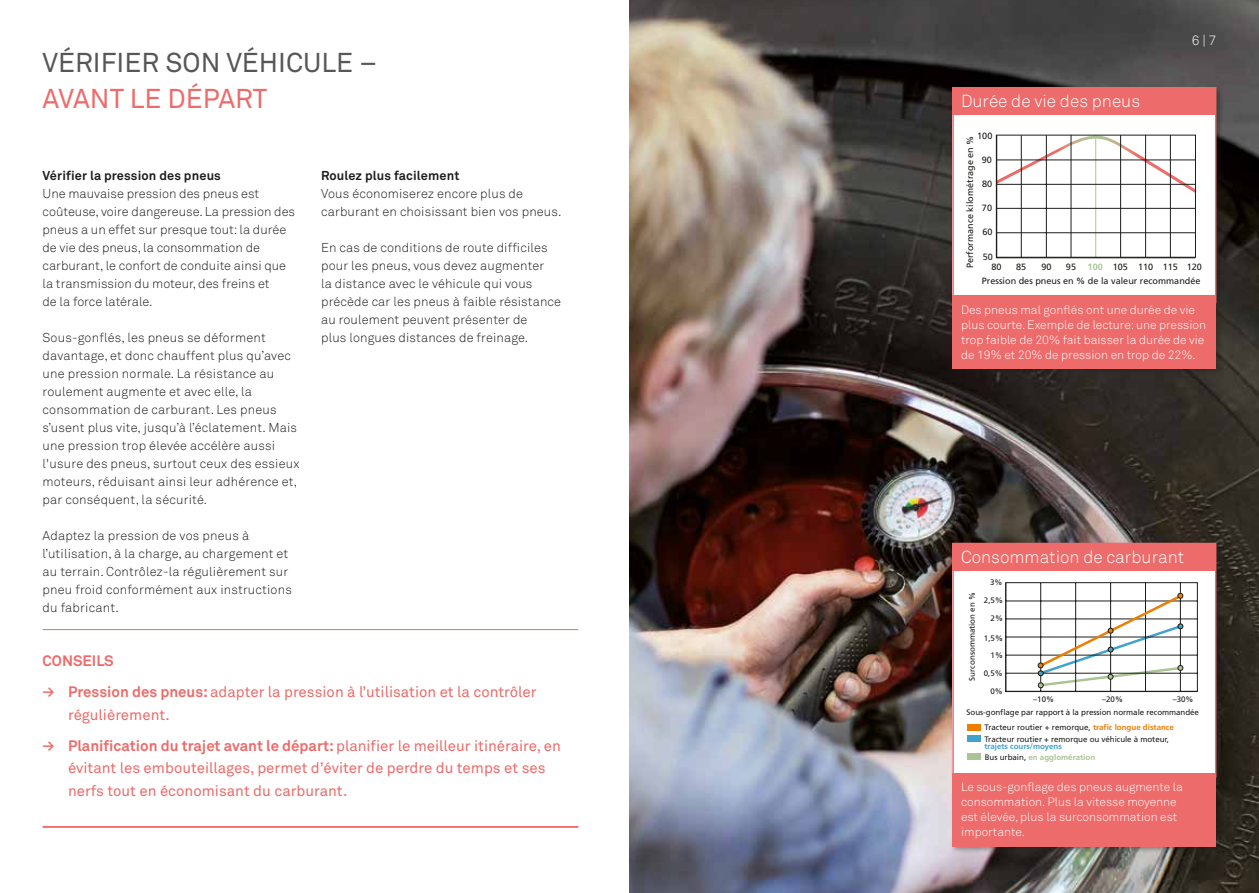
<style>
.page{position:relative;width:1259px;height:893px;background:#fff}
.page>*{position:absolute;margin:0;border:0;box-sizing:border-box;transform-origin:0 0}
.t1{font:27px "Akkurat Std";color:#575756}
.t2{font:27px "Akkurat Std";color:#ed6b6a}
.t3{font:300 17.25px "Akkurat Std";color:#fff}
.t4{font:15px/22.5px "Akkurat Std";color:#ed6b6a}
.t5{font:700 15px "Akkurat Std";color:#ed6b6a}
.t6{font:300 13.5px "Akkurat Std";color:#fff}
.t7{font:300 12.75px/18px "Akkurat Std";letter-spacing:.01em;color:#1d1d1b}
.t8{font:700 12.75px "Akkurat Std";letter-spacing:.01em;color:#1d1d1b}
.t9{font:300 12px/15px "Akkurat Std";color:#fff}
.t10{font:9.15px/14.1px "Frutiger";color:#1d1d1b;text-align:right}
.t11{font:7.95px/16.8px "Frutiger";letter-spacing:-.005em;color:#1d1d1b;text-align:right}
.t12{font:700 7.95px/10.5px "Frutiger";letter-spacing:-.005em;color:#42a2ce}
.s1{font-weight:700}
.s2{font-weight:700;color:#aac495}
.s3{font-weight:700;color:#ef7d00}
.s4{font-weight:400;color:#1d1d1b}
.s5{color:#aac495}
</style>
<div class="page">
<img style="left:629px;top:0;width:630px;height:893px">
<hr style="left:43px;top:629px;width:535px;height:1px;background:#ed6b6a">
<hr style="left:43px;top:826px;width:535px;height:2px;background:#ed6b6a">
<div style="left:950px;top:85px;width:274px;height:291px;background:#1d1d1b;opacity:.4"></div>
<div style="left:952px;top:95px;width:264px;height:215px;background:#fff"></div>
<div style="left:952px;top:87px;width:264px;height:28px;background:#ed6b6a"></div>
<div style="left:952px;top:87px;width:264px;height:216px;border:2px solid #ed6b6a"></div>
<svg style="left:995px;top:136px;width:198px;height:57px"></svg>
<hr style="left:1095px;top:135px;width:1px;height:122px;background:#aac495">
<hr style="left:997px;top:160px;width:198px;height:1px;background:#1d1d1b">
<hr style="left:996px;top:184px;width:199px;height:1px;background:#1d1d1b">
<hr style="left:996px;top:208px;width:199px;height:1px;background:#1d1d1b">
<hr style="left:996px;top:232px;width:199px;height:1px;background:#1d1d1b">
<hr style="left:1046px;top:135px;width:1px;height:123px;background:#1d1d1b">
<hr style="left:996px;top:257px;width:199px;height:1px;background:#1d1d1b">
<hr style="left:1145px;top:135px;width:1px;height:122px;background:#1d1d1b">
<hr style="left:1021px;top:135px;width:1px;height:123px;background:#1d1d1b">
<hr style="left:1070px;top:135px;width:1px;height:122px;background:#1d1d1b">
<hr style="left:1120px;top:135px;width:1px;height:122px;background:#1d1d1b">
<hr style="left:1170px;top:135px;width:1px;height:122px;background:#1d1d1b">
<hr style="left:996px;top:135px;width:1px;height:123px;background:#1d1d1b">
<div style="left:952px;top:296px;width:264px;height:73px;background:#ed6b6a"></div>
<div style="left:950px;top:541px;width:274px;height:313px;background:#1d1d1b;opacity:.4"></div>
<div style="left:952px;top:551px;width:264px;height:230px;background:#fff"></div>
<div style="left:952px;top:543px;width:264px;height:28px;background:#ed6b6a"></div>
<div style="left:952px;top:543px;width:264px;height:235px;border:2px solid #ed6b6a"></div>
<svg style="left:1005px;top:582px;width:193px;height:110px"></svg>
<div style="left:967px;top:724px;width:13px;height:6px;background:#ef7d00"></div>
<div style="left:967px;top:735px;width:13px;height:7px;background:#42a2ce"></div>
<div style="left:967px;top:754px;width:13px;height:6px;background:#aac495"></div>
<div style="left:952px;top:773px;width:264px;height:73px;background:#ed6b6a"></div>
<h1 class="t1" style="left:43px;top:47px;width:336px">VÉRIFIER SON VÉHICULE –</h1>
<h1 class="t2" style="left:43px;top:83px;width:226px">AVANT LE DÉPART</h1>
<h2 class="t3" style="left:961px;top:91px;width:181px">Durée de vie des pneus</h2>
<p class="t6" style="left:1191px;top:32px;width:26px">6 | 7</p>
<p class="t8" style="left:43px;top:168px;width:180px">Vérifier la pression des pneus</p>
<p class="t7" style="left:43px;top:185px;width:254px">Une mauvaise pression des pneus est coûteuse, voire dangereuse. La pression des pneus a un effet sur presque tout: la durée de vie des pneus, la consommation de carburant, le confort de conduite ainsi que la transmission du moteur, des freins et<br>de la force latérale.</p>
<p class="t7" style="left:43px;top:329px;width:258px">Sous-gonflés, les pneus se déforment davantage, et donc chauffent plus qu’avec une pression normale. La résistance au roulement augmente et avec elle, la consommation de carburant. Les pneus s’usent plus vite, jusqu’à l’éclatement. Mais une pression trop élevée accélère aussi l'usure des pneus, surtout ceux des essieux moteurs, réduisant ainsi leur adhérence et, par conséquent, la sécurité.</p>
<p class="t7" style="left:43px;top:527px;width:251px">Adaptez la pression de vos pneus à l’utilisation, à la charge, au chargement et au terrain. Contrôlez-la régulièrement sur pneu froid conformément aux instructions du fabricant.</p>
<p class="t8" style="left:321px;top:168px;width:140px">Roulez plus facilement</p>
<p class="t7" style="left:321px;top:185px;width:242px">Vous économiserez encore plus de carburant en choisissant bien vos pneus.</p>
<p class="t7" style="left:321px;top:239px;width:241px">En cas de conditions de route difficiles pour les pneus, vous devez augmenter<br>la distance avec le véhicule qui vous précède car les pneus à faible résistance au roulement peuvent présenter de<br>plus longues distances de freinage.</p>
<p class="t5" style="left:43px;top:651px;width:73px">CONSEILS</p>
<p class="t4" style="left:68px;top:681px;width:470px;text-indent:-26px"><span class="s1">→ Pression des pneus:</span> adapter la pression à l’utilisation et la contrôler régulièrement.</p>
<p class="t4" style="left:68px;top:735px;width:494px;text-indent:-26px"><span class="s1">→ Planification du trajet avant le départ:</span> planifier le meilleur itinéraire, en évitant les embouteillages, permet d’éviter de perdre du temps et ses nerfs tout en économisant du carburant.</p>
<p class="t10" style="left:977px;top:129px;width:17px">100</p>
<p class="t10" style="left:962px;top:268px;width:134px;rotate:-90deg">Performance kilométrage en %</p>
<p class="t9" style="left:961px;top:302px;width:246px">Des pneus mal gonflés ont une durée de vie plus courte. Exemple de lecture: une pression trop faible de 20% fait baisser la durée de vie de 19% et 20% de pression en trop de 22%.</p>
<p class="t10" style="left:982px;top:152px;width:12px">90</p>
<p class="t10" style="left:982px;top:176px;width:12px">80</p>
<p class="t10" style="left:982px;top:201px;width:12px">70</p>
<p class="t10" style="left:982px;top:225px;width:12px">60</p>
<p class="t10" style="left:983px;top:250px;width:12px">50</p>
<p class="t10" style="left:982px;top:260px;width:221px"><span class="s2">100</span> 105 110 115 120<br>Pression des pneus en % de la valeur recommandée</p>
<p class="t10" style="left:991px;top:260px;width:12px">80</p>
<p class="t10" style="left:1016px;top:260px;width:12px">85</p>
<p class="t10" style="left:1041px;top:260px;width:12px">90</p>
<p class="t10" style="left:1066px;top:260px;width:12px">95</p>
<h2 class="t3" style="left:961px;top:547px;width:225px">Consommation de carburant</h2>
<p class="t11" style="left:984px;top:592px;width:21px">2,5%</p>
<p class="t11" style="left:990px;top:574px;width:14px">3%</p>
<p class="t11" style="left:990px;top:610px;width:14px">2%</p>
<p class="t11" style="left:984px;top:630px;width:21px">1,5%<br>1%</p>
<p class="t11" style="left:984px;top:665px;width:21px">0,5%<br>0%</p>
<p class="t11" style="left:963px;top:681px;width:90px;rotate:-90deg">Surconsommation en %</p>
<p class="t11" style="left:984px;top:705px;width:216px;line-height:15px;text-align:left;text-indent:-18px">Sous-gonflage par rapport à la pression normale recommandée<br>Tracteur routier + remorque, <span class="s3">trafic longue distance</span></p>
<p class="t11" style="left:984px;top:730px;width:186px">Tracteur routier + remorque ou véhicule à moteur,</p>
<p class="t12" style="left:984px;top:741px;width:112px">trajets cours/moyens<br><span class="s4">Bus urbain,</span> <span class="s5">en agglomération</span></p>
<p class="t9" style="left:961px;top:779px;width:223px">Le sous-gonflage des pneus augmente la consommation. Plus la vitesse moyenne est élevée, plus la surconsommation est importante.</p>
<p class="t11" style="left:1033px;top:691px;width:22px">–10%</p>
<p class="t11" style="left:1102px;top:691px;width:22px">–20%</p>
<p class="t11" style="left:1172px;top:691px;width:22px">–30%</p>
</div>
